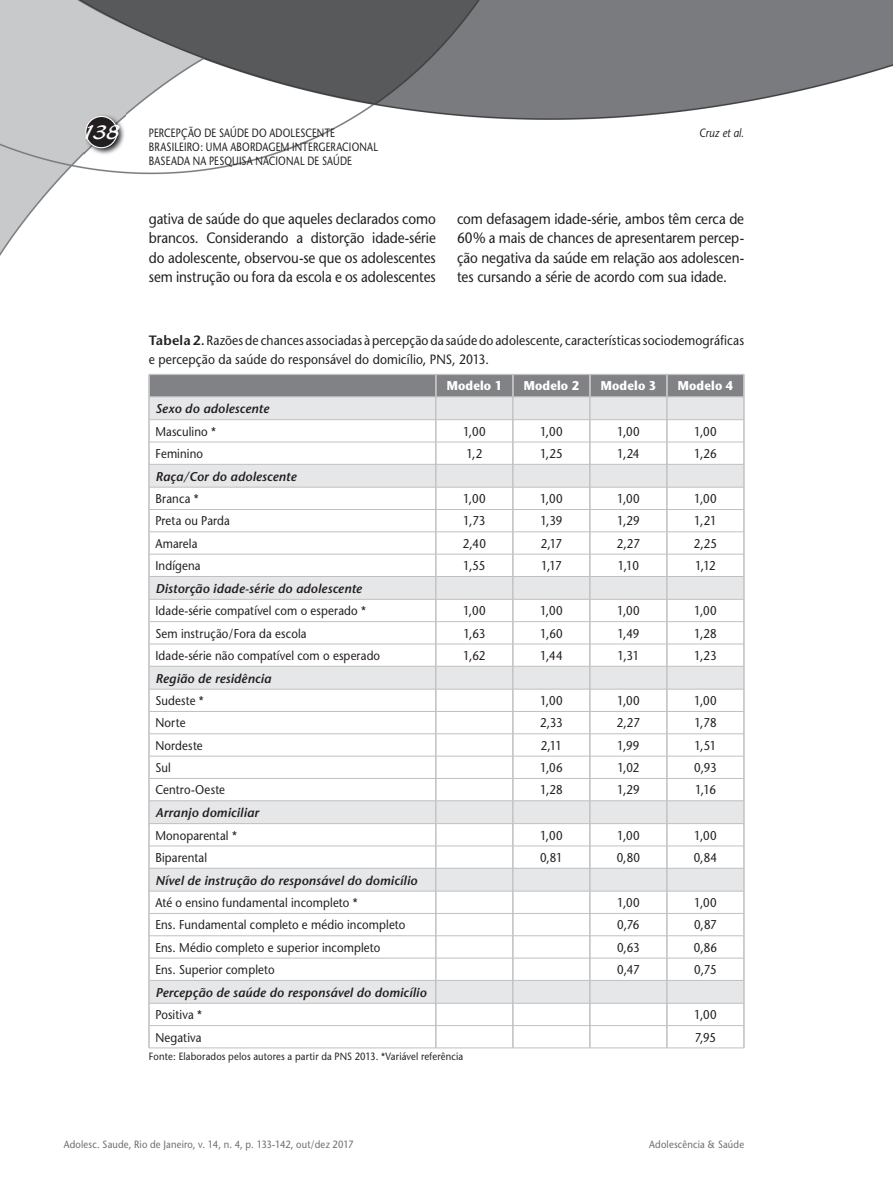
<style>
.page{position:relative;width:893px;height:1191px;background:#fff}
.page>*{position:absolute;margin:0;border:0;box-sizing:border-box;transform-origin:0 0}
.t1{font:21px "Blacklight D";color:#fff}
.t2{font:15px/19.5px "Stone Sans";letter-spacing:-.005em;color:#231f20;text-align:justify;scale:.9 1}
.t3{font:13.5px/19.5px "Stone Sans";letter-spacing:.01em;color:#231f20;scale:.9 1}
.t4{font:12.75px "Stone Sans";letter-spacing:.01em;color:#231f20;scale:.9 1}
.t5{font:italic 600 12.75px "Stone Sans";letter-spacing:.01em;color:#231f20}
.t6{font:700 12.75px "Stone Sans";letter-spacing:.015em;color:#fff;scale:.9 1}
.t7{font:12px/14.4px "Stone Sans";letter-spacing:.02em;color:#231f20;scale:.8 1}
.t8{font:italic 12px "Stone Sans";letter-spacing:.01em;color:#231f20;scale:.85 1}
.t9{font:10.5px "Stone Sans";letter-spacing:.02em;color:#6c6d70;scale:.9 1}
.t10{font:10.5px "Stone Sans";letter-spacing:.015em;color:#231f20;scale:.9 1}
.s1{font-weight:600}
</style>
<div class="page">
<img style="left:0;top:0;width:893px;height:755px">
<img style="left:84px;top:114px;width:41px;height:42px">
<div style="left:86px;top:116px;width:31px;height:32px;background:#231f20;border-radius:50%"></div>
<div style="left:85px;top:116px;width:33px;height:32px;border:1px solid #fff;border-radius:50%"></div>
<svg style="left:149px;top:374px;width:596px;height:673px"></svg>
<hr style="left:149px;top:1047px;width:287px;height:1px;background:#c1c0c0">
<hr style="left:436px;top:1047px;width:77px;height:1px;background:#c1c0c0">
<hr style="left:513px;top:1047px;width:77px;height:1px;background:#c1c0c0">
<hr style="left:590px;top:1047px;width:77px;height:1px;background:#c1c0c0">
<hr style="left:667px;top:1047px;width:77px;height:1px;background:#c1c0c0">
<h1 class="t1" style="left:83px;top:119px;width:39px">138</h1>
<p class="t7" style="left:149px;top:125px;width:234px">PERCEPÇÃO DE SAÚDE DO ADOLESCENTE</p>
<p class="t8" style="left:699px;top:125px;width:54px">Cruz et al.</p>
<p class="t7" style="left:149px;top:140px;width:288px">BRASILEIRO: UMA ABORDAGEM INTERGERACIONAL<br>BASEADA NA PESQUISA NACIONAL DE SAÚDE</p>
<p class="t2" style="left:149px;top:209px;width:320px">gativa de saúde do que aqueles declarados como brancos. Considerando a distorção idade-série do adolescente, observou-se que os adolescentes sem instrução ou fora da escola e os adolescentes</p>
<p class="t2" style="left:457px;top:209px;width:320px">com defasagem idade-série, ambos têm cerca de 60% a mais de chances de apresentarem percep&shy;ção negativa da saúde em relação aos adolescen&shy;tes cursando a série de acordo com sua idade.</p>
<p class="t3" style="left:149px;top:330px;width:663px"><span class="s1">Tabela 2.</span> Razões de chances associadas à percepção da saúde do adolescente, características sociodemográficas e percepção da saúde do responsável do domicílio, PNS, 2013.</p>
<p class="t6" style="left:447px;top:378px;width:63px">Modelo 1</p>
<p class="t6" style="left:524px;top:378px;width:63px">Modelo 2</p>
<p class="t6" style="left:601px;top:378px;width:63px">Modelo 3</p>
<p class="t6" style="left:678px;top:378px;width:63px">Modelo 4</p>
<p class="t5" style="left:155px;top:401px;width:115px">Sexo do adolescente</p>
<p class="t4" style="left:155px;top:423px;width:69px">Masculino *</p>
<p class="t4" style="left:463px;top:423px;width:27px">1,00</p>
<p class="t4" style="left:540px;top:423px;width:27px">1,00</p>
<p class="t4" style="left:617px;top:423px;width:27px">1,00</p>
<p class="t4" style="left:694px;top:423px;width:27px">1,00</p>
<p class="t4" style="left:155px;top:446px;width:55px">Feminino</p>
<p class="t4" style="left:466px;top:446px;width:19px">1,2</p>
<p class="t4" style="left:540px;top:446px;width:27px">1,25</p>
<p class="t4" style="left:617px;top:446px;width:26px">1,24</p>
<p class="t4" style="left:694px;top:446px;width:26px">1,26</p>
<p class="t5" style="left:155px;top:469px;width:142px">Raça/Cor do adolescente</p>
<p class="t4" style="left:155px;top:491px;width:50px">Branca *</p>
<p class="t4" style="left:463px;top:491px;width:27px">1,00</p>
<p class="t4" style="left:540px;top:491px;width:27px">1,00</p>
<p class="t4" style="left:617px;top:491px;width:27px">1,00</p>
<p class="t4" style="left:694px;top:491px;width:27px">1,00</p>
<p class="t4" style="left:155px;top:513px;width:84px">Preta ou Parda</p>
<p class="t4" style="left:463px;top:513px;width:26px">1,73</p>
<p class="t4" style="left:540px;top:513px;width:26px">1,39</p>
<p class="t4" style="left:617px;top:513px;width:27px">1,29</p>
<p class="t4" style="left:694px;top:513px;width:26px">1,21</p>
<p class="t4" style="left:155px;top:536px;width:48px">Amarela</p>
<p class="t4" style="left:463px;top:536px;width:27px">2,40</p>
<p class="t4" style="left:541px;top:536px;width:25px">2,17</p>
<p class="t4" style="left:617px;top:536px;width:27px">2,27</p>
<p class="t4" style="left:694px;top:536px;width:27px">2,25</p>
<p class="t4" style="left:155px;top:558px;width:52px">Indígena</p>
<p class="t4" style="left:463px;top:558px;width:26px">1,55</p>
<p class="t4" style="left:541px;top:558px;width:24px">1,17</p>
<p class="t4" style="left:618px;top:558px;width:25px">1,10</p>
<p class="t4" style="left:695px;top:558px;width:25px">1,12</p>
<p class="t5" style="left:155px;top:581px;width:208px">Distorção idade-série do adolescente</p>
<p class="t4" style="left:155px;top:603px;width:235px">Idade-série compatível com o esperado *</p>
<p class="t4" style="left:463px;top:603px;width:27px">1,00</p>
<p class="t4" style="left:540px;top:603px;width:27px">1,00</p>
<p class="t4" style="left:617px;top:603px;width:27px">1,00</p>
<p class="t4" style="left:694px;top:603px;width:27px">1,00</p>
<p class="t4" style="left:155px;top:625px;width:169px">Sem instrução/Fora da escola</p>
<p class="t4" style="left:463px;top:625px;width:26px">1,63</p>
<p class="t4" style="left:540px;top:625px;width:27px">1,60</p>
<p class="t4" style="left:617px;top:625px;width:26px">1,49</p>
<p class="t4" style="left:694px;top:625px;width:26px">1,28</p>
<p class="t4" style="left:155px;top:648px;width:251px">Idade-série não compatível com o esperado</p>
<p class="t4" style="left:463px;top:648px;width:26px">1,62</p>
<p class="t4" style="left:540px;top:648px;width:27px">1,44</p>
<p class="t4" style="left:618px;top:648px;width:26px">1,31</p>
<p class="t4" style="left:694px;top:648px;width:26px">1,23</p>
<p class="t5" style="left:155px;top:670px;width:117px">Região de residência</p>
<p class="t4" style="left:155px;top:693px;width:55px">Sudeste *</p>
<p class="t4" style="left:540px;top:693px;width:27px">1,00</p>
<p class="t4" style="left:617px;top:693px;width:27px">1,00</p>
<p class="t4" style="left:694px;top:693px;width:27px">1,00</p>
<p class="t4" style="left:155px;top:715px;width:35px">Norte</p>
<p class="t4" style="left:540px;top:715px;width:26px">2,33</p>
<p class="t4" style="left:617px;top:715px;width:27px">2,27</p>
<p class="t4" style="left:694px;top:715px;width:26px">1,78</p>
<p class="t4" style="left:155px;top:737px;width:54px">Nordeste</p>
<p class="t4" style="left:541px;top:737px;width:25px">2,11</p>
<p class="t4" style="left:617px;top:737px;width:26px">1,99</p>
<p class="t4" style="left:694px;top:737px;width:26px">1,51</p>
<p class="t4" style="left:155px;top:760px;width:19px">Sul</p>
<p class="t4" style="left:540px;top:760px;width:26px">1,06</p>
<p class="t4" style="left:617px;top:760px;width:26px">1,02</p>
<p class="t4" style="left:694px;top:760px;width:26px">0,93</p>
<p class="t4" style="left:155px;top:782px;width:79px">Centro-Oeste</p>
<p class="t4" style="left:540px;top:782px;width:26px">1,28</p>
<p class="t4" style="left:617px;top:782px;width:27px">1,29</p>
<p class="t4" style="left:695px;top:782px;width:25px">1,16</p>
<p class="t5" style="left:155px;top:805px;width:105px">Arranjo domiciliar</p>
<p class="t4" style="left:155px;top:827px;width:92px">Monoparental *</p>
<p class="t4" style="left:540px;top:827px;width:27px">1,00</p>
<p class="t4" style="left:617px;top:827px;width:27px">1,00</p>
<p class="t4" style="left:694px;top:827px;width:27px">1,00</p>
<p class="t4" style="left:155px;top:850px;width:59px">Biparental</p>
<p class="t4" style="left:540px;top:850px;width:27px">0,81</p>
<p class="t4" style="left:617px;top:850px;width:27px">0,80</p>
<p class="t4" style="left:694px;top:850px;width:27px">0,84</p>
<p class="t5" style="left:155px;top:872px;width:263px">Nível de instrução do responsável do domicílio</p>
<p class="t4" style="left:155px;top:895px;width:226px">Até o ensino fundamental incompleto *</p>
<p class="t4" style="left:617px;top:895px;width:27px">1,00</p>
<p class="t4" style="left:694px;top:895px;width:27px">1,00</p>
<p class="t4" style="left:155px;top:917px;width:279px">Ens. Fundamental completo e médio incompleto</p>
<p class="t4" style="left:617px;top:917px;width:26px">0,76</p>
<p class="t4" style="left:694px;top:917px;width:27px">0,87</p>
<p class="t4" style="left:155px;top:939px;width:251px">Ens. Médio completo e superior incompleto</p>
<p class="t4" style="left:617px;top:939px;width:27px">0,63</p>
<p class="t4" style="left:694px;top:939px;width:27px">0,86</p>
<p class="t4" style="left:155px;top:962px;width:134px">Ens. Superior completo</p>
<p class="t4" style="left:617px;top:962px;width:26px">0,47</p>
<p class="t4" style="left:694px;top:962px;width:26px">0,75</p>
<p class="t5" style="left:155px;top:984px;width:273px">Percepção de saúde do responsável do domicílio</p>
<p class="t4" style="left:155px;top:1007px;width:53px">Positiva *</p>
<p class="t4" style="left:694px;top:1007px;width:27px">1,00</p>
<p class="t4" style="left:155px;top:1029px;width:53px">Negativa</p>
<p class="t4" style="left:695px;top:1029px;width:25px">7,95</p>
<p class="t10" style="left:149px;top:1050px;width:351px">Fonte: Elaborados pelos autores a partir da PNS 2013. *Variável referência</p>
<p class="t9" style="left:64px;top:1137px;width:323px">Adolesc. Saude, Rio de Janeiro, v. 14, n. 4, p. 133-142, out/dez 2017</p>
<p class="t9" style="left:649px;top:1137px;width:107px">Adolescência &amp; Saúde</p>
</div>
